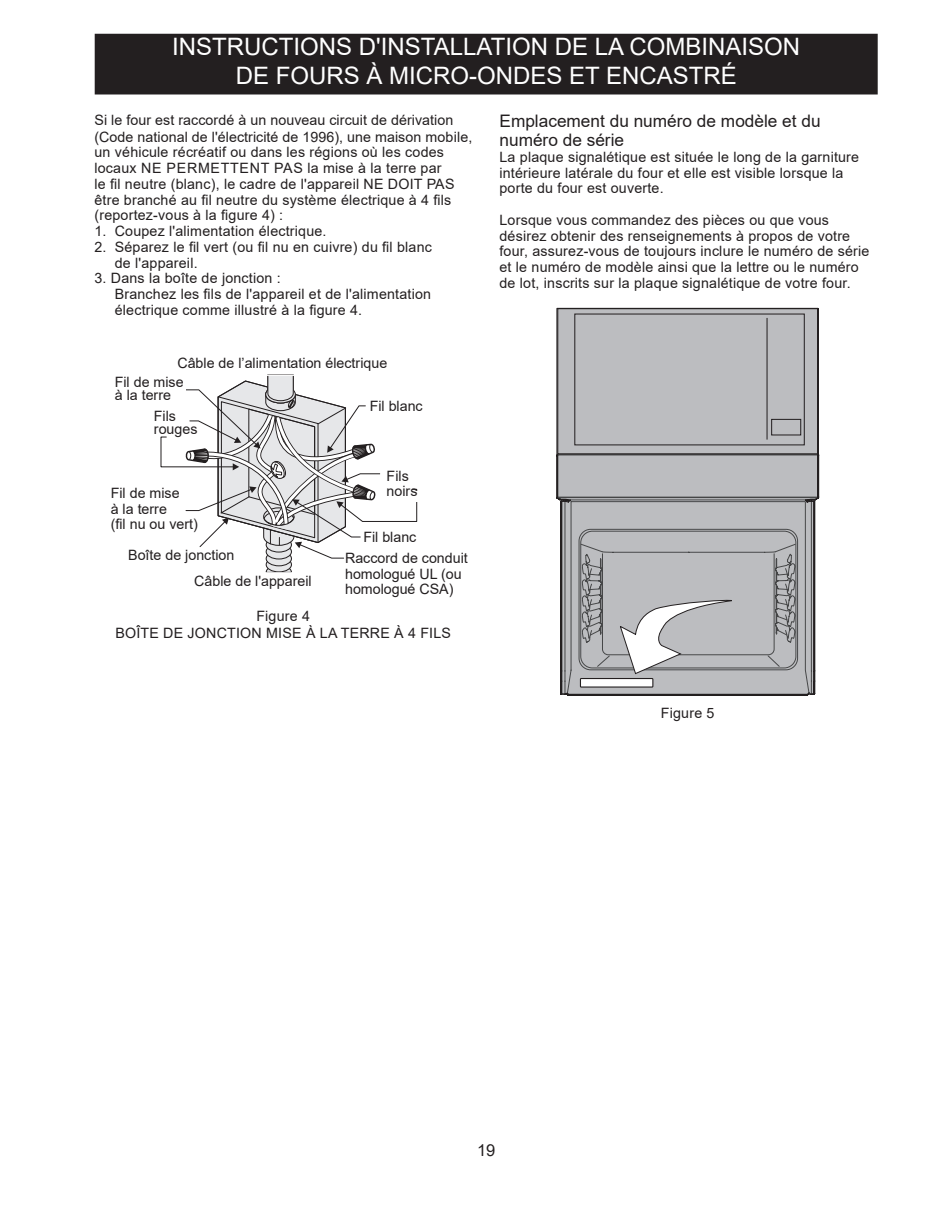
<style>
.page{position:relative;width:945px;height:1215px;background:#fff}
.page>*{position:absolute;margin:0;border:0;box-sizing:border-box;transform-origin:0 0}
.t1{font:24px/28.8px "Arial";color:#fff;text-align:center}
.t2{font:17.25px/18.8px "Arial";color:#231f20}
.t3{font:16.5px "Arial";color:#231f20}
.t4{font:14.25px/15.8px "Arial";letter-spacing:.015em;color:#231f20}
</style>
<div class="page">
<div style="left:95px;top:34px;width:782px;height:60px;background:#231f20"></div>
<svg style="left:160px;top:374px;width:257px;height:199px"></svg>
<div style="left:408px;top:491px;width:13px;height:10px;background:#fff"></div>
<div style="left:166px;top:528px;width:17px;height:11px;background:#fff"></div>
<div style="left:160px;top:386px;width:26px;height:19px;background:#fff"></div>
<svg style="left:556px;top:308px;width:263px;height:388px;background:#b2b3b6"></svg>
<svg style="left:558px;top:455px;width:262px;height:240px;background:#b3b3b6"></svg>
<h1 class="t1" style="left:172px;top:33px;width:629px">INSTRUCTIONS D'INSTALLATION DE LA COMBINAISON<br>DE FOURS À MICRO-ONDES ET ENCASTRÉ</h1>
<p class="t2" style="left:500px;top:112px;width:323px">Emplacement du numéro de modèle et du numéro de série</p>
<p class="t4" style="left:500px;top:149px;width:361px">La plaque signalétique est située le long de la garniture intérieure latérale du four et elle est visible lorsque la porte du four est ouverte.</p>
<p class="t4" style="left:500px;top:212px;width:371px">Lorsque vous commandez des pièces ou que vous désirez obtenir des renseignements à propos de votre four, assurez-vous de toujours inclure le numéro de série et le numéro de modèle ainsi que la lettre ou le numéro de lot, inscrits sur la plaque signalétique de votre four.</p>
<p class="t4" style="left:94px;top:112px;width:380px">Si le four est raccordé à un nouveau circuit de dérivation (Code national de l'électricité de 1996), une maison mobile, un véhicule récréatif ou dans les régions où les codes locaux NE PERMETTENT PAS la mise à la terre par<br>le fil neutre (blanc), le cadre de l'appareil NE DOIT PAS être branché au fil neutre du système électrique à 4 fils (reportez-vous à la figure 4) :</p>
<p class="t4" style="left:94px;top:223px;width:234px">1. Coupez l'alimentation électrique.</p>
<p class="t4" style="left:115px;top:239px;width:319px;text-indent:-20px">2. Séparez le fil vert (ou fil nu en cuivre) du fil blanc de l'appareil.</p>
<p class="t4" style="left:115px;top:270px;width:318px;text-indent:-20px">3. Dans la boîte de jonction :<br>Branchez les fils de l'appareil et de l'alimentation électrique comme illustré à la figure 4.</p>
<p class="t4" style="left:177px;top:355px;width:211px">Câble de l’alimentation électrique</p>
<p class="t4" style="left:115px;top:375px;width:70px;line-height:13.5px">Fil de mise à la terre</p>
<p class="t4" style="left:154px;top:409px;width:45px;line-height:13.5px">Fils rouges</p>
<p class="t4" style="left:111px;top:485px;width:89px">Fil de mise<br>à la terre<br>(fil nu ou vert)</p>
<p class="t4" style="left:194px;top:541px;width:119px;line-height:26.5px;text-indent:-66px">Boîte de jonction<br>Câble de l'appareil</p>
<p class="t4" style="left:370px;top:398px;width:55px">Fil blanc</p>
<p class="t4" style="left:387px;top:468px;width:32px">Fils noirs</p>
<p class="t4" style="left:363px;top:529px;width:55px">Fil blanc</p>
<p class="t4" style="left:345px;top:550px;width:124px">Raccord de conduit homologué UL (ou homologué CSA)</p>
<p class="t4" style="left:115px;top:607px;width:337px;line-height:17.1px;text-align:center">Figure 4<br>BOÎTE DE JONCTION MISE À LA TERRE À 4 FILS</p>
<p class="t4" style="left:661px;top:705px;width:55px">Figure 5</p>
<p class="t3" style="left:477px;top:1139px;width:20px">19</p>
</div>
